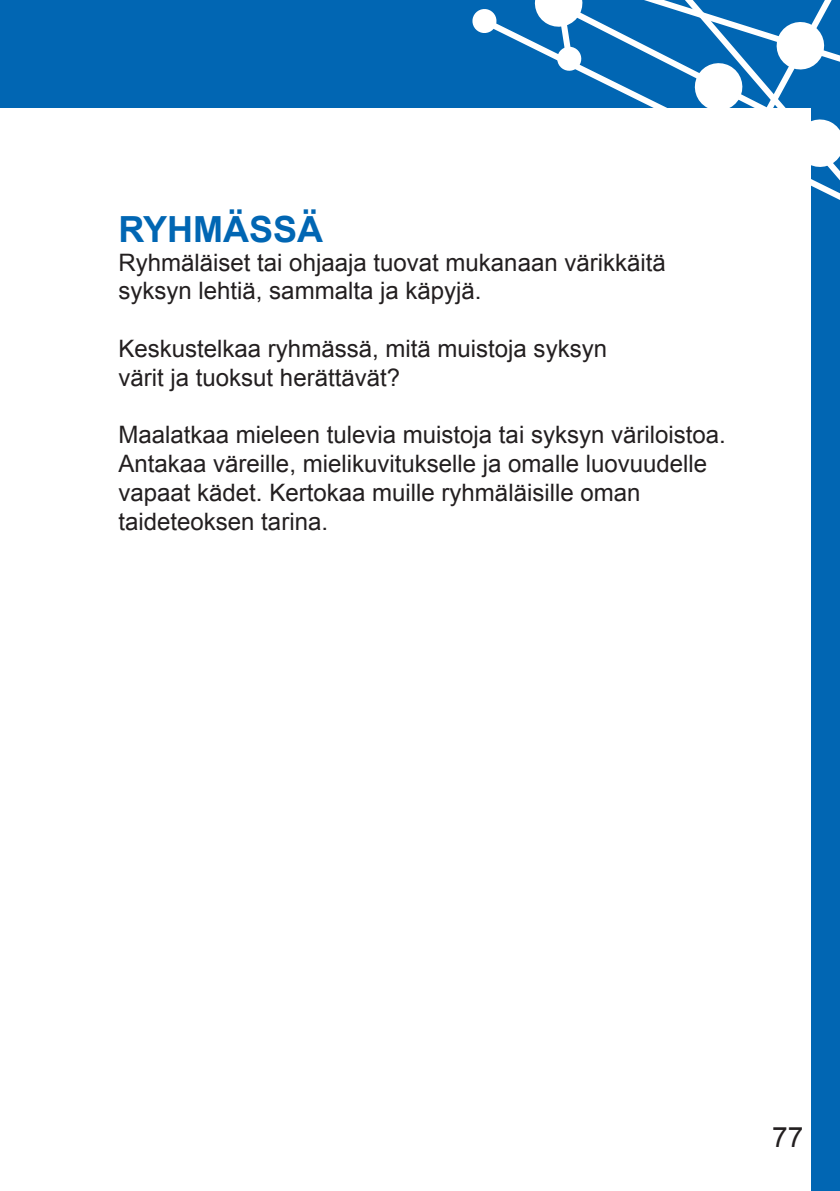
<style>
.page{position:relative;width:840px;height:1191px;background:#fff}
.page>*{position:absolute;margin:0;border:0;box-sizing:border-box;transform-origin:0 0}
.t1{font:700 36px "Arial";color:#0166b3}
.t2{font:28px "Arial";color:#231f20}
.t3{font:24px/28.8px "Arial";color:#231f20}
</style>
<div class="page">
<div style="left:0;top:0;width:839px;height:108px;background:#0166b3"></div>
<div style="left:811px;top:0;width:28px;height:1191px;background:#0166b3"></div>
<svg style="left:472px;top:0;width:214px;height:108px"></svg>
<svg style="left:686px;top:0;width:153px;height:190px"></svg>
<svg style="left:526px;top:0;width:58px;height:72px"></svg>
<h1 class="t1" style="left:118px;top:205px;width:25px">RYH</h1>
<h1 class="t1" style="left:193px;top:205px;width:126px">MÄSSÄ</h1>
<p class="t3" style="left:118px;top:248px;width:548px">Ryhmäläiset tai ohjaaja tuovat mukanaan värikkäitä syksyn lehtiä, sammalta ja käpyjä.</p>
<p class="t3" style="left:118px;top:334px;width:490px">Keskustelkaa ryhmässä, mitä muistoja syksyn värit ja tuoksut herättävät?</p>
<p class="t3" style="left:118px;top:421px;width:608px">Maalatkaa mieleen tulevia muistoja tai syksyn väriloistoa.<br>Antakaa väreille, mielikuvitukselle ja omalle luovuudelle vapaat kädet. Kertokaa muille ryhmäläisille oman taideteoksen tarina.</p>
<p class="t2" style="left:771px;top:1119px;width:33px">77</p>
</div>
